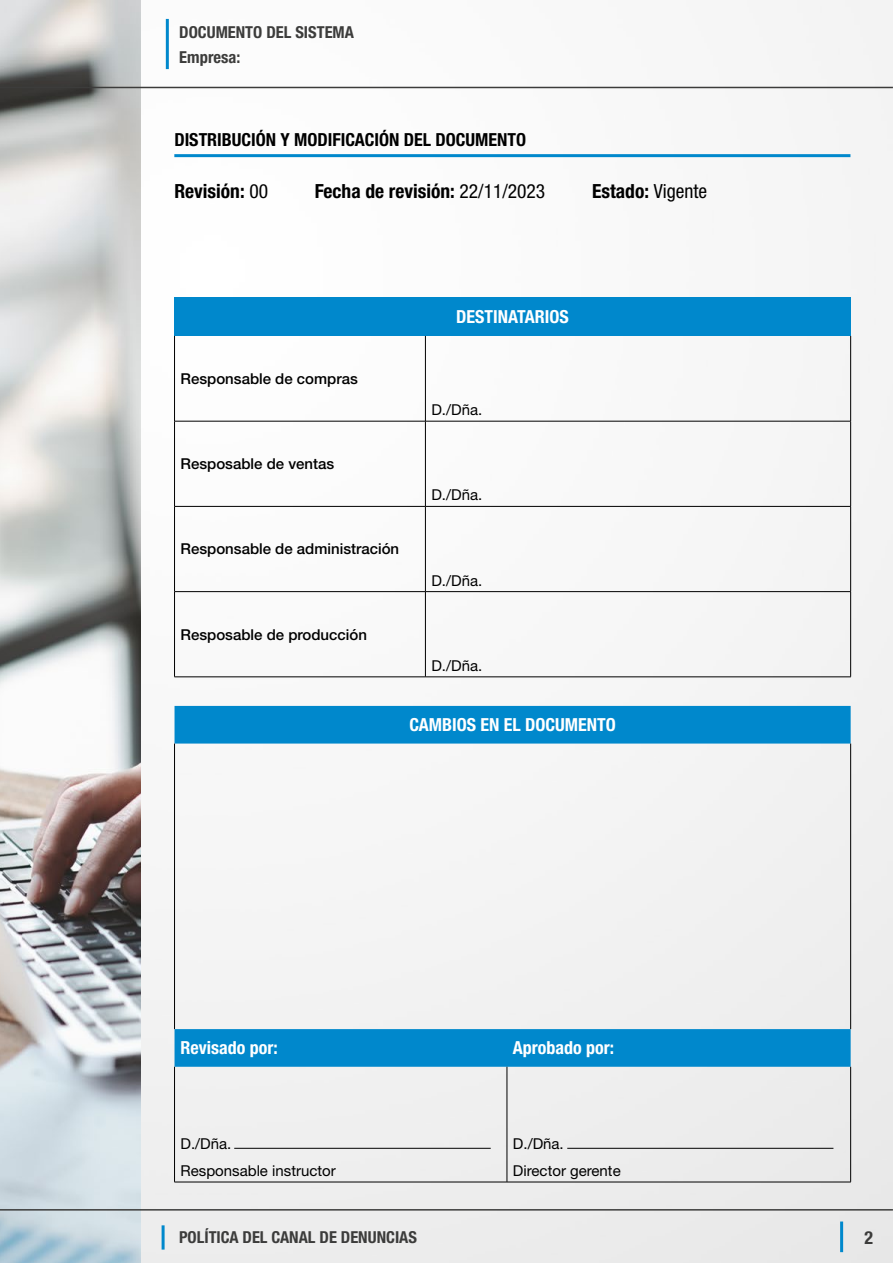
<style>
.page{position:relative;width:893px;height:1263px;background:#fff}
.page>*{position:absolute;margin:0;border:0;box-sizing:border-box;transform-origin:0 0}
.t1{font:700 condensed 19.5px "Helvetica Neue LT Std";color:#000}
.t2{font:700 condensed 18px "Helvetica Neue LT Std";color:#fff}
.t3{font:700 condensed 18px "Helvetica Neue LT Std";color:#000}
.t4{font:700 condensed 18px "Helvetica Neue LT Std";color:#3c3c3b}
.t5{font:700 condensed 16.5px "Helvetica Neue LT Std";color:#3c3c3b}
.t6{font:500 15px "Helvetica Neue LT Std";color:#000}
.t7{font:15px/27px "Helvetica Neue LT Std";color:#000}
.s1{font-weight:400}
</style>
<div class="page">
<img style="left:140px;top:0;width:753px;height:1263px">
<img style="left:0;top:0;width:140px;height:1263px">
<hr style="left:162px;top:1225px;width:3px;height:24px;background:#08c">
<hr style="left:0;top:1209px;width:893px;height:1px;background:#3c3c3b">
<hr style="left:840px;top:1221px;width:3px;height:31px;background:#08c">
<hr style="left:0;top:87px;width:893px;height:1px;background:#3c3c3b">
<hr style="left:166px;top:19px;width:3px;height:50px;background:#08c">
<div style="left:175px;top:298px;width:676px;height:38px;background:#08c"></div>
<hr style="left:425px;top:336px;width:1px;height:85px;background:#000">
<hr style="left:174px;top:421px;width:251px;height:1px;background:#000">
<hr style="left:425px;top:421px;width:426px;height:1px;background:#000">
<hr style="left:425px;top:421px;width:1px;height:85px;background:#000">
<hr style="left:174px;top:506px;width:251px;height:1px;background:#000">
<hr style="left:425px;top:506px;width:426px;height:1px;background:#000">
<hr style="left:425px;top:507px;width:1px;height:84px;background:#000">
<hr style="left:174px;top:591px;width:251px;height:1px;background:#000">
<hr style="left:425px;top:591px;width:426px;height:1px;background:#000">
<hr style="left:425px;top:592px;width:1px;height:85px;background:#000">
<hr style="left:174px;top:336px;width:1px;height:85px;background:#000">
<hr style="left:850px;top:336px;width:1px;height:85px;background:#000">
<hr style="left:174px;top:421px;width:1px;height:85px;background:#000">
<hr style="left:850px;top:421px;width:1px;height:85px;background:#000">
<hr style="left:174px;top:507px;width:1px;height:84px;background:#000">
<hr style="left:850px;top:507px;width:1px;height:84px;background:#000">
<hr style="left:174px;top:592px;width:1px;height:85px;background:#000">
<hr style="left:850px;top:592px;width:1px;height:85px;background:#000">
<hr style="left:174px;top:677px;width:251px;height:1px;background:#000">
<hr style="left:425px;top:677px;width:426px;height:1px;background:#000">
<svg style="left:175px;top:706px;width:676px;height:361px;fill:#f2f2f2"></svg>
<hr style="left:507px;top:1067px;width:1px;height:115px;background:#000">
<hr style="left:174px;top:743px;width:1px;height:286px;background:#000">
<hr style="left:850px;top:743px;width:1px;height:286px;background:#000">
<hr style="left:174px;top:1067px;width:1px;height:115px;background:#000">
<hr style="left:850px;top:1067px;width:1px;height:115px;background:#000">
<hr style="left:174px;top:1182px;width:333px;height:1px;background:#000">
<hr style="left:507px;top:1182px;width:344px;height:1px;background:#000">
<hr style="left:174px;top:154px;width:676px;height:3px;background:#08c">
<hr style="left:234px;top:1148px;width:257px;height:1px;background:#000">
<hr style="left:567px;top:1148px;width:266px;height:1px;background:#000">
<p class="t5" style="left:179px;top:22px;width:176px">DOCUMENTO DEL SISTEMA</p>
<p class="t5" style="left:179px;top:47px;width:63px">Empresa:</p>
<p class="t3" style="left:174px;top:128px;width:353px">DISTRIBUCIÓN Y MODIFICACIÓN DEL DOCUMENTO</p>
<h1 class="t1" style="left:174px;top:180px;width:95px">Revisión: <span class="s1">00</span></h1>
<h1 class="t1" style="left:315px;top:180px;width:232px">Fecha de revisión: <span class="s1">22/11/2023</span></h1>
<h1 class="t1" style="left:592px;top:180px;width:117px">Estado: <span class="s1">Vigente</span></h1>
<p class="t2" style="left:456px;top:306px;width:114px">DESTINATARIOS</p>
<p class="t6" style="left:181px;top:370px;width:179px">Responsable de compras</p>
<p class="t6" style="left:181px;top:455px;width:155px">Resposable de ventas</p>
<p class="t6" style="left:181px;top:540px;width:220px">Responsable de administración</p>
<p class="t6" style="left:181px;top:625px;width:188px">Resposable de producción</p>
<p class="t7" style="left:431px;top:396px;width:52px">D./Dña.</p>
<p class="t7" style="left:431px;top:481px;width:52px">D./Dña.</p>
<p class="t7" style="left:431px;top:566px;width:52px">D./Dña.</p>
<p class="t7" style="left:431px;top:652px;width:52px">D./Dña.</p>
<p class="t2" style="left:409px;top:714px;width:208px">CAMBIOS EN EL DOCUMENTO</p>
<p class="t2" style="left:181px;top:1037px;width:99px">Revisado por:</p>
<p class="t2" style="left:513px;top:1037px;width:103px">Aprobado por:</p>
<p class="t7" style="left:181px;top:1130px;width:157px">D./Dña.<br>Responsable instructor</p>
<p class="t7" style="left:513px;top:1130px;width:109px">D./Dña.<br>Director gerente</p>
<p class="t5" style="left:179px;top:1227px;width:239px">POLÍTICA DEL CANAL DE DENUNCIAS</p>
<p class="t4" style="left:865px;top:1226px;width:10px">2</p>
</div>
